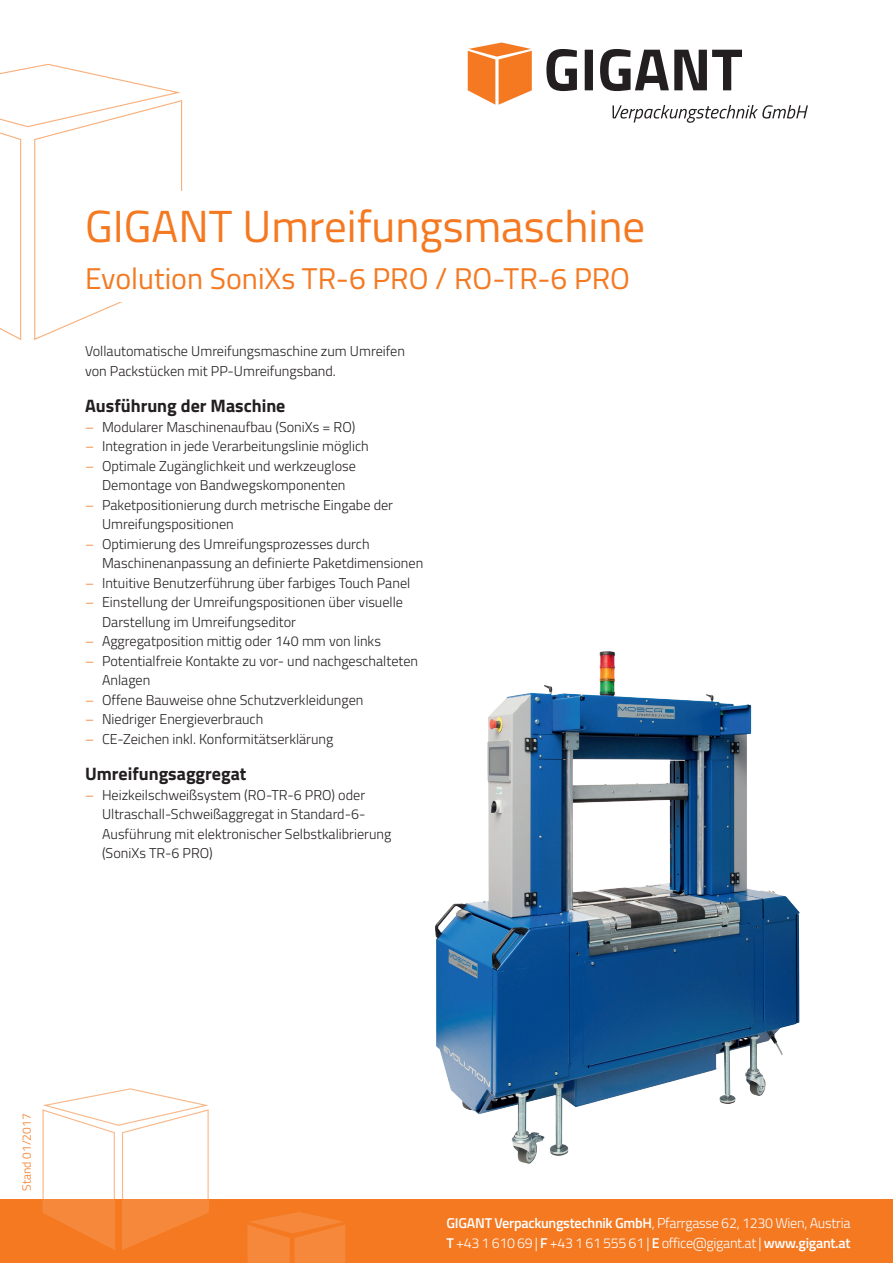
<style>
.page{position:relative;width:893px;height:1263px;background:#fff}
.page>*{position:absolute;margin:0;border:0;box-sizing:border-box;transform-origin:0 0}
.t1{font:45px "Titillium Web";color:#f47921}
.t2{font:30px "Titillium Web";color:#f47921}
.t3{font:700 18px "Titillium Web";color:#231f20}
.t4{font:300 14.25px/19.5px "Titillium Web";color:#231f20}
.t5{font:300 14.25px/19.5px "Titillium Web";letter-spacing:-.02em;color:#fff}
.t6{font:300 12px "Titillium Web";color:#f47921}
.s1{color:#f47921}
.s2{font-weight:600}
</style>
<div class="page">
<div style="left:0;top:1199px;width:893px;height:64px;background:#f47921"></div>
<svg style="left:0;top:63px;width:183px;height:277px"></svg>
<svg style="left:247px;top:1212px;width:98px;height:51px"></svg>
<svg style="left:42px;top:1088px;width:167px;height:162px"></svg>
<img style="left:435px;top:651px;width:365px;height:513px">
<div style="left:85px;top:191px;width:723px;height:64px;background:#fff"></div>
<div style="left:85px;top:255px;width:723px;height:47px;background:#fff"></div>
<svg style="left:546px;top:49px;width:196px;height:42px"></svg>
<svg style="left:468px;top:43px;width:64px;height:62px"></svg>
<svg style="left:612px;top:105px;width:196px;height:18px"></svg>
<h1 class="t1" style="left:85px;top:194px;width:562px">GIGANT Umreifungsmaschine</h1>
<h2 class="t2" style="left:85px;top:257px;width:547px">Evolution SoniXs TR-6 PRO / RO-TR-6 PRO</h2>
<p class="t4" style="left:85px;top:341px;width:322px">Vollautomatische Umreifungsmaschine zum Umreifen von Packstücken mit PP-Umreifungsband.</p>
<p class="t3" style="left:85px;top:392px;width:202px">Ausführung der Maschine</p>
<p class="t4" style="left:85px;top:416px;width:272px"><span class="s1">–</span> Modularer Maschinenaufbau (SoniXs = RO)</p>
<p class="t4" style="left:85px;top:436px;width:285px"><span class="s1">–</span> Integration in jede Verarbeitungslinie möglich</p>
<p class="t4" style="left:85px;top:455px;width:272px;text-align:center"><span class="s1">–</span> Optimale Zugänglichkeit und werkzeuglose<br>Demontage von Bandwegskomponenten</p>
<p class="t4" style="left:102px;top:494px;width:293px;text-indent:-17px"><span class="s1">–</span> Paketpositionierung durch metrische Eingabe der<br>Umreifungspositionen</p>
<p class="t4" style="left:102px;top:533px;width:323px;text-indent:-17px"><span class="s1">–</span> Optimierung des Umreifungsprozesses durch<br>Maschinenanpassung an definierte Paketdimensionen</p>
<p class="t4" style="left:85px;top:572px;width:327px"><span class="s1">–</span> Intuitive Benutzerführung über farbiges Touch Panel</p>
<p class="t4" style="left:102px;top:592px;width:303px;text-indent:-17px"><span class="s1">–</span> Einstellung der Umreifungspositionen über visuelle<br>Darstellung im Umreifungseditor</p>
<p class="t4" style="left:85px;top:631px;width:297px"><span class="s1">–</span> Aggregatposition mittig oder 140 mm von links</p>
<p class="t4" style="left:102px;top:650px;width:318px;text-indent:-17px"><span class="s1">–</span> Potentialfreie Kontakte zu vor- und nachgeschalteten<br>Anlagen</p>
<p class="t4" style="left:85px;top:689px;width:280px"><span class="s1">–</span> Offene Bauweise ohne Schutzverkleidungen</p>
<p class="t4" style="left:85px;top:709px;width:180px"><span class="s1">–</span> Niedriger Energieverbrauch</p>
<p class="t4" style="left:85px;top:728px;width:250px"><span class="s1">–</span> CE-Zeichen inkl. Konformitätserklärung</p>
<p class="t3" style="left:85px;top:760px;width:163px">Umreifungsaggregat</p>
<p class="t4" style="left:102px;top:784px;width:291px;text-indent:-17px"><span class="s1">–</span> Heizkeilschweißsystem (RO-TR-6 PRO) oder Ultraschall-Schweißaggregat in Standard-6- Ausführung mit elektronischer Selbstkalibrierung (SoniXs TR-6 PRO)</p>
<p class="t6" style="left:18px;top:1191px;width:78px;rotate:-90deg">Stand 01/2017</p>
<p class="t5" style="left:446px;top:1213px;width:405px"><span class="s2">GIGANT Verpackungstechnik GmbH</span>, Pfarrgasse 62, 1230 Wien, Austria<br><span class="s2">T</span> +43 1 610 69 | <span class="s2">F</span> +43 1 61 555 61 | <span class="s2">E</span> office@gigant.at | <span class="s2">www.gigant.at</span></p>
</div>
